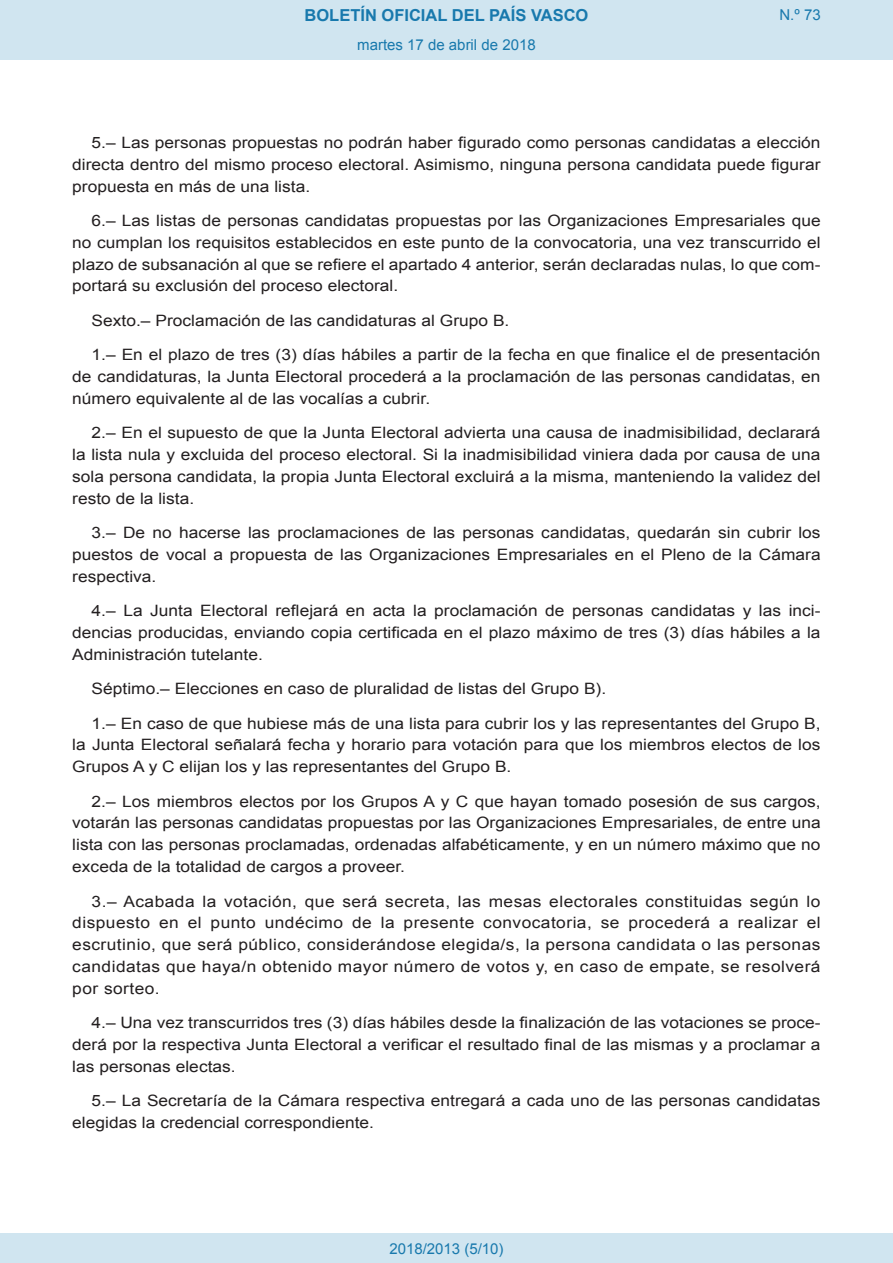
<style>
.page{position:relative;width:893px;height:1263px;background:#fff}
.page>*{position:absolute;margin:0;border:0;box-sizing:border-box;transform-origin:0 0}
.t1{font:700 16.5px "Arial";color:#1879ad}
.BOPVDetalle{font:15.6px/21.8px "Arial";color:#231f20;text-align:justify;scale:1.11 1}
.Paginacion_Centro{font:15px "Arial";color:#1879ad}
</style>
<div class="page">
<div style="left:0;top:0;width:893px;height:60px;background:#d0e5f0"></div>
<div style="left:0;top:1233px;width:893px;height:30px;background:#d0e5f0"></div>
<p class="t1" style="left:305px;top:4px;width:285px">BOLETÍN OFICIAL DEL PAÍS VASCO</p>
<p class="Paginacion_Centro" style="left:357px;top:35px;width:180px">martes 17 de abril de 2018</p>
<p class="Paginacion_Centro" style="left:779px;top:5px;width:43px">N.º 73</p>
<p class="BOPVDetalle" style="left:72px;top:132px;width:676px;text-indent:19px">5.– Las personas propuestas no podrán haber figurado como personas candidatas a elección directa dentro del mismo proceso electoral. Asimismo, ninguna persona candidata puede figurar propuesta en más de una lista.</p>
<p class="BOPVDetalle" style="left:72px;top:210px;width:676px;text-indent:19px">6.– Las listas de personas candidatas propuestas por las Organizaciones Empresariales que no cumplan los requisitos establecidos en este punto de la convocatoria, una vez transcurrido el plazo de subsanación al que se refiere el apartado 4 anterior, serán declaradas nulas, lo que com&shy;portará su exclusión del proceso electoral.</p>
<p class="BOPVDetalle" style="left:92px;top:310px;width:378px">Sexto.– Proclamación de las candidaturas al Grupo B.</p>
<p class="BOPVDetalle" style="left:72px;top:344px;width:676px;text-indent:19px">1.– En el plazo de tres (3) días hábiles a partir de la fecha en que finalice el de presentación de candidaturas, la Junta Electoral procederá a la proclamación de las personas candidatas, en número equivalente al de las vocalías a cubrir.</p>
<p class="BOPVDetalle" style="left:72px;top:422px;width:676px;text-indent:19px">2.– En el supuesto de que la Junta Electoral advierta una causa de inadmisibilidad, declarará la lista nula y excluida del proceso electoral. Si la inadmisibilidad viniera dada por causa de una sola persona candidata, la propia Junta Electoral excluirá a la misma, manteniendo la validez del resto de la lista.</p>
<p class="BOPVDetalle" style="left:72px;top:522px;width:676px;text-indent:19px">3.– De no hacerse las proclamaciones de las personas candidatas, quedarán sin cubrir los puestos de vocal a propuesta de las Organizaciones Empresariales en el Pleno de la Cámara respectiva.</p>
<p class="BOPVDetalle" style="left:72px;top:600px;width:676px;text-indent:19px">4.– La Junta Electoral reflejará en acta la proclamación de personas candidatas y las inci&shy;dencias producidas, enviando copia certificada en el plazo máximo de tres (3) días hábiles a la Administración tutelante.</p>
<p class="BOPVDetalle" style="left:92px;top:678px;width:465px">Séptimo.– Elecciones en caso de pluralidad de listas del Grupo B).</p>
<p class="BOPVDetalle" style="left:72px;top:712px;width:676px;text-indent:19px">1.– En caso de que hubiese más de una lista para cubrir los y las representantes del Grupo B, la Junta Electoral señalará fecha y horario para votación para que los miembros electos de los Grupos A y C elijan los y las representantes del Grupo B.</p>
<p class="BOPVDetalle" style="left:72px;top:790px;width:676px;text-indent:19px">2.– Los miembros electos por los Grupos A y C que hayan tomado posesión de sus cargos, votarán las personas candidatas propuestas por las Organizaciones Empresariales, de entre una lista con las personas proclamadas, ordenadas alfabéticamente, y en un número máximo que no exceda de la totalidad de cargos a proveer.</p>
<p class="BOPVDetalle" style="left:72px;top:890px;width:676px;text-indent:19px">3.– Acabada la votación, que será secreta, las mesas electorales constituidas según lo dispuesto en el punto undécimo de la presente convocatoria, se procederá a realizar el escrutinio, que será público, considerándose elegida/s, la persona candidata o las personas candidatas que haya/n obtenido mayor número de votos y, en caso de empate, se resolverá por sorteo.</p>
<p class="BOPVDetalle" style="left:72px;top:1012px;width:676px;text-indent:19px">4.– Una vez transcurridos tres (3) días hábiles desde la finalización de las votaciones se proce&shy;derá por la respectiva Junta Electoral a verificar el resultado final de las mismas y a proclamar a las personas electas.</p>
<p class="BOPVDetalle" style="left:72px;top:1090px;width:675px;text-indent:19px">5.– La Secretaría de la Cámara respectiva entregará a cada uno de las personas candidatas elegidas la credencial correspondiente.</p>
<p class="Paginacion_Centro" style="left:389px;top:1238px;width:116px">2018/2013 (5/10)</p>
</div>
